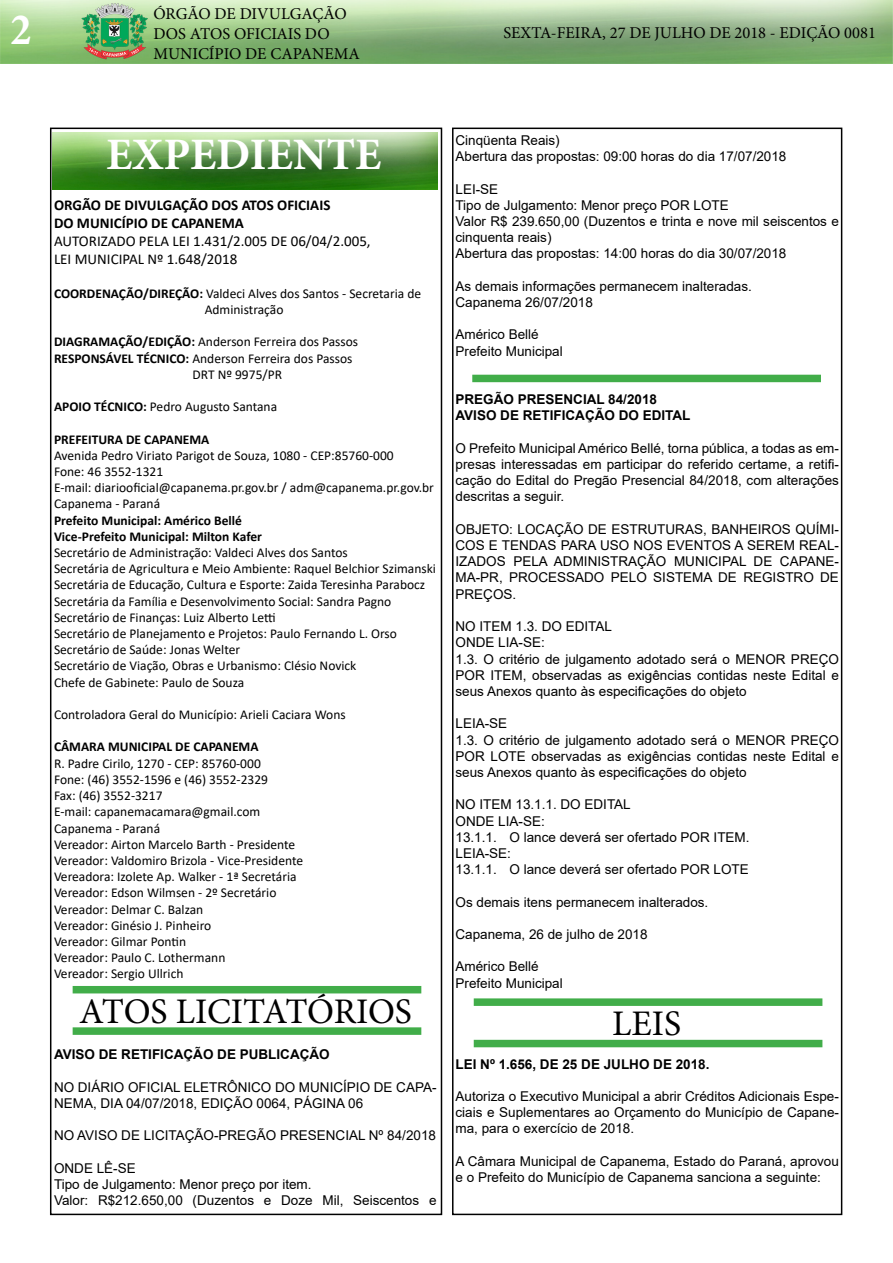
<style>
.page{position:relative;width:893px;height:1263px;background:#fff}
.page>*{position:absolute;margin:0;border:0;box-sizing:border-box;transform-origin:0 0}
.t1{font:700 45px "Minion Pro";color:#fff}
.t2{font:700 condensed 45px "Minion Pro";color:#fff}
.t3{font:36px "Minion Pro";color:#000}
.t4{font:16.5px/19.8px "Minion Pro";color:#000}
.t5{font:15px/18px "Calibri";color:#000}
.t6{font:700 15px/18px "Calibri";color:#000}
.t7{font:13.5px/16.2px "Arial";color:#000}
.t8{font:13.5px/16.2px "Calibri";color:#000}
.t9{font:700 13.5px/16.2px "Calibri";color:#000}
.t10{font:700 13.5px/16.2px "Arial";color:#000}
.s1{font-weight:700}
</style>
<div class="page">
<div style="left:50px;top:128px;width:392px;height:1087px;border:2px solid #000"></div>
<img style="left:0;top:0;width:893px;height:64px">
<div style="left:452px;top:128px;width:390px;height:1087px;border:2px solid #000"></div>
<img style="left:53px;top:132px;width:384px;height:58px">
<div style="left:73px;top:986px;width:348px;height:7px;background:#41ad49"></div>
<div style="left:73px;top:1027px;width:348px;height:8px;background:#41ad49"></div>
<div style="left:472px;top:375px;width:349px;height:7px;background:#41ad49"></div>
<div style="left:474px;top:998px;width:348px;height:8px;background:#41ad49"></div>
<div style="left:474px;top:1040px;width:348px;height:7px;background:#41ad49"></div>
<h1 class="t2" style="left:11px;top:-1px;width:22px">2</h1>
<p class="t4" style="left:153px;top:4px;width:208px">ÓRGÃO DE DIVULGAÇÃO<br>DOS ATOS OFICIAIS DO<br>MUNICÍPIO DE CAPANEMA</p>
<p class="t4" style="left:504px;top:23px;width:374px">SEXTA-FEIRA, 27 DE JULHO DE 2018 - EDIÇÃO 0081</p>
<h1 class="t1" style="left:106px;top:123px;width:277px">EXPEDIENTE</h1>
<p class="t6" style="left:54px;top:195px;width:278px">ORGÃO DE DIVULGAÇÃO DOS ATOS OFICIAIS<br>DO MUNICÍPIO DE CAPANEMA</p>
<p class="t5" style="left:54px;top:231px;width:318px">AUTORIZADO PELA LEI 1.431/2.005 DE 06/04/2.005,<br>LEI MUNICIPAL Nº 1.648/2018</p>
<p class="t8" style="left:205px;top:285px;width:218px;text-indent:-151px"><span class="s1">COORDENAÇÃO/DIREÇÃO:</span> Valdeci Alves dos Santos - Secretaria de<br>Administração</p>
<p class="t8" style="left:54px;top:333px;width:306px"><span class="s1">DIAGRAMAÇÃO/EDIÇÃO:</span> Anderson Ferreira dos Passos</p>
<p class="t8" style="left:54px;top:350px;width:300px"><span class="s1">RESPONSÁVEL TÉCNICO:</span> Anderson Ferreira dos Passos</p>
<p class="t8" style="left:193px;top:366px;width:91px">DRT Nº 9975/PR</p>
<p class="t8" style="left:54px;top:398px;width:225px"><span class="s1">APOIO TÉCNICO:</span> Pedro Augusto Santana</p>
<p class="t9" style="left:54px;top:431px;width:157px">PREFEITURA DE CAPANEMA</p>
<p class="t8" style="left:54px;top:447px;width:381px">Avenida Pedro Viriato Parigot de Souza, 1080 - CEP:85760-000<br>Fone: 46 3552-1321<br>E-mail: diariooficial@capanema.pr.gov.br / adm@capanema.pr.gov.br Capanema - Paraná</p>
<p class="t9" style="left:54px;top:512px;width:209px">Prefeito Municipal: Américo Bellé<br>Vice-Prefeito Municipal: Milton Kafer</p>
<p class="t8" style="left:54px;top:544px;width:384px">Secretário de Administração: Valdeci Alves dos Santos<br>Secretária de Agricultura e Meio Ambiente: Raquel Belchior Szimanski Secretária de Educação, Cultura e Esporte: Zaida Teresinha Parabocz Secretária da Família e Desenvolvimento Social: Sandra Pagno Secretário de Finanças: Luiz Alberto Letti<br>Secretário de Planejamento e Projetos: Paulo Fernando L. Orso Secretário de Saúde: Jonas Welter<br>Secretário de Viação, Obras e Urbanismo: Clésio Novick<br>Chefe de Gabinete: Paulo de Souza</p>
<p class="t8" style="left:54px;top:706px;width:293px">Controladora Geral do Município: Arieli Caciara Wons</p>
<p class="t9" style="left:54px;top:739px;width:206px">CÂMARA MUNICIPAL DE CAPANEMA</p>
<p class="t8" style="left:54px;top:755px;width:251px">R. Padre Cirilo, 1270 - CEP: 85760-000<br>Fone: (46) 3552-1596 e (46) 3552-2329<br>Fax: (46) 3552-3217<br>E-mail: capanemacamara@gmail.com Capanema - Paraná<br>Vereador: Airton Marcelo Barth - Presidente Vereador: Valdomiro Brizola - Vice-Presidente Vereadora: Izolete Ap. Walker - 1ª Secretária Vereador: Edson Wilmsen - 2º Secretário Vereador: Delmar C. Balzan<br>Vereador: Ginésio J. Pinheiro<br>Vereador: Gilmar Pontin<br>Vereador: Paulo C. Lothermann<br>Vereador: Sergio Ullrich</p>
<h2 class="t3" style="left:79px;top:987px;width:334px">ATOS LICITATÓRIOS</h2>
<p class="t10" style="left:54px;top:1047px;width:277px">AVISO DE RETIFICAÇÃO DE PUBLICAÇÃO</p>
<p class="t7" style="left:54px;top:1079px;width:384px">NO DIÁRIO OFICIAL ELETRÔNICO DO MUNICÍPIO DE CAPA-<br>NEMA, DIA 04/07/2018, EDIÇÃO 0064, PÁGINA 06</p>
<p class="t7" style="left:54px;top:1127px;width:384px">NO AVISO DE LICITAÇÃO-PREGÃO PRESENCIAL Nº 84/2018</p>
<p class="t7" style="left:54px;top:1160px;width:384px">ONDE LÊ-SE<br>Tipo de Julgamento: Menor preço por item.<br>Valor: R$212.650,00 (Duzentos e Doze Mil, Seiscentos e</p>
<p class="t7" style="left:455px;top:132px;width:332px">Cinqüenta Reais)<br>Abertura das propostas: 09:00 horas do dia 17/07/2018</p>
<p class="t7" style="left:455px;top:181px;width:385px">LEI-SE<br>Tipo de Julgamento: Menor preço POR LOTE<br>Valor R$ 239.650,00 (Duzentos e trinta e nove mil seiscentos e cinquenta reais)<br>Abertura das propostas: 14:00 horas do dia 30/07/2018</p>
<p class="t7" style="left:455px;top:278px;width:298px">As demais informações permanecem inalteradas.<br>Capanema 26/07/2018</p>
<p class="t7" style="left:455px;top:326px;width:109px">Américo Bellé<br>Prefeito Municipal</p>
<p class="t10" style="left:455px;top:392px;width:237px">PREGÃO PRESENCIAL 84/2018<br>AVISO DE RETIFICAÇÃO DO EDITAL</p>
<p class="t7" style="left:455px;top:440px;width:385px;text-align:justify">O Prefeito Municipal Américo Bellé, torna pública, a todas as em&shy;presas interessadas em participar do referido certame, a retifi&shy;cação do Edital do Pregão Presencial 84/2018, com alterações descritas a seguir.</p>
<p class="t7" style="left:455px;top:521px;width:385px;text-align:justify">OBJETO: LOCAÇÃO DE ESTRUTURAS, BANHEIROS QUÍMI-COS E TENDAS PARA USO NOS EVENTOS A SEREM REAL-IZADOS PELA ADMINISTRAÇÃO MUNICIPAL DE CAPANE-MA-PR, PROCESSADO PELO SISTEMA DE REGISTRO DE PREÇOS.</p>
<p class="t7" style="left:455px;top:618px;width:385px">NO ITEM 1.3. DO EDITAL<br>ONDE LIA-SE:<br>1.3. O critério de julgamento adotado será o MENOR PREÇO POR ITEM, observadas as exigências contidas neste Edital e seus Anexos quanto às especificações do objeto</p>
<p class="t7" style="left:455px;top:715px;width:385px">LEIA-SE<br>1.3. O critério de julgamento adotado será o MENOR PREÇO POR LOTE observadas as exigências contidas neste Edital e seus Anexos quanto às especificações do objeto</p>
<p class="t7" style="left:455px;top:796px;width:296px">NO ITEM 13.1.1. DO EDITAL<br>ONDE LIA-SE:<br>13.1.1. O lance deverá ser ofertado POR ITEM.<br>LEIA-SE:<br>13.1.1. O lance deverá ser ofertado POR LOTE</p>
<p class="t7" style="left:455px;top:893px;width:254px">Os demais itens permanecem inalterados.</p>
<p class="t7" style="left:455px;top:926px;width:194px">Capanema, 26 de julho de 2018</p>
<p class="t7" style="left:455px;top:958px;width:109px">Américo Bellé<br>Prefeito Municipal</p>
<h2 class="t3" style="left:612px;top:999px;width:71px">LEIS</h2>
<p class="t10" style="left:455px;top:1056px;width:256px">LEI Nº 1.656, DE 25 DE JULHO DE 2018.</p>
<p class="t7" style="left:455px;top:1088px;width:385px;text-align:justify">Autoriza o Executivo Municipal a abrir Créditos Adicionais Espe&shy;ciais e Suplementares ao Orçamento do Município de Capane&shy;ma, para o exercício de 2018.</p>
<p class="t7" style="left:455px;top:1153px;width:385px">A Câmara Municipal de Capanema, Estado do Paraná, aprovou e o Prefeito do Município de Capanema sanciona a seguinte:</p>
</div>
